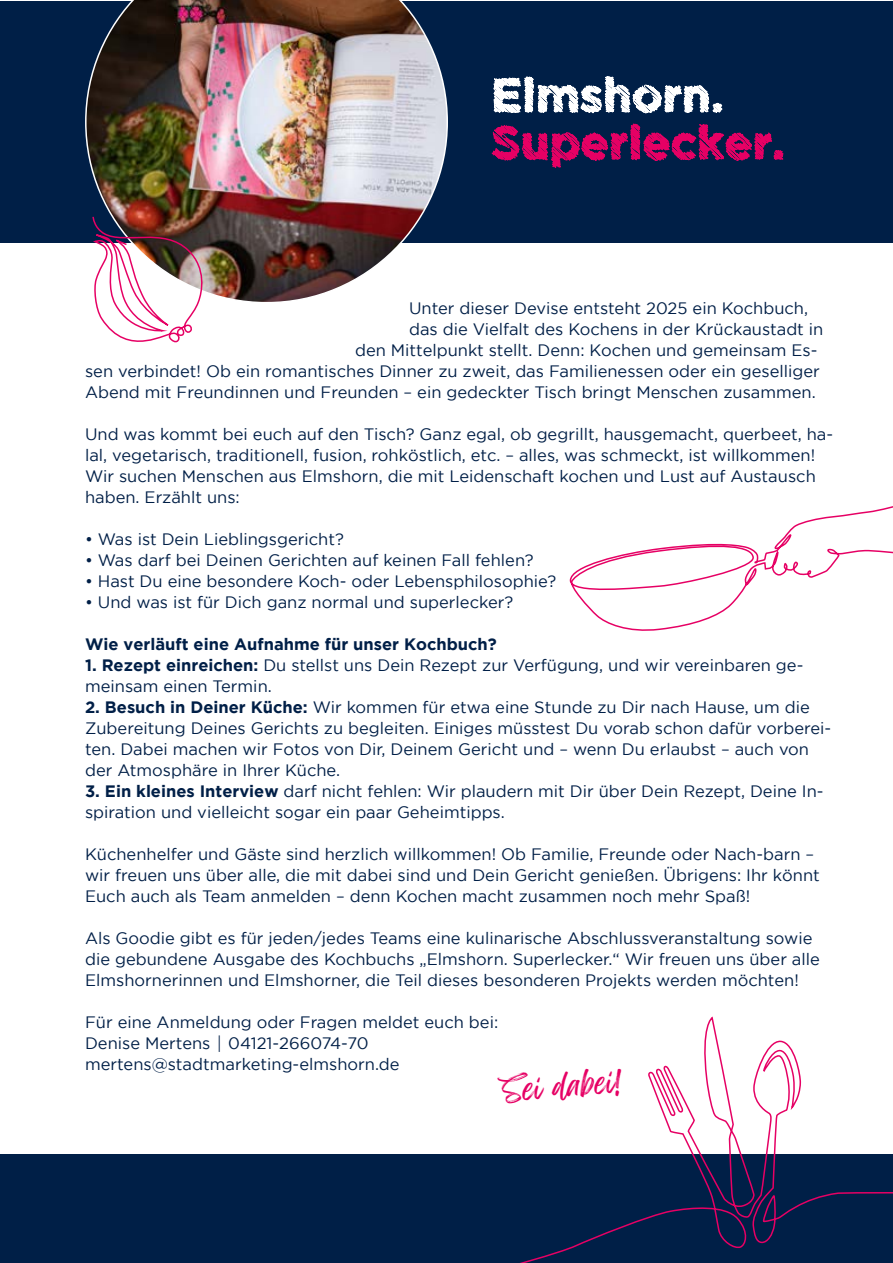
<style>
.page{position:relative;width:893px;height:1263px;background:#fff}
.page>*{position:absolute;margin:0;border:0;box-sizing:border-box;transform-origin:0 0}
.t1{font:27px "Feeling Passionate";color:#e60064}
.t2{font:16.5px/21px "Gotham";color:#001f47}
.t3{font:700 16.5px "Gotham";color:#001f47}
.s1{font-weight:700}
.s2{font-family:"Capitolina";font-weight:300}
</style>
<div class="page">
<div style="left:0;top:1px;width:893px;height:242px;background:#001f47"></div>
<div style="left:0;top:1154px;width:893px;height:109px;background:#001f47"></div>
<img style="left:85px;top:0;width:363px;height:302px">
<svg style="left:493px;top:76px;width:229px;height:38px"></svg>
<svg style="left:491px;top:123px;width:293px;height:45px"></svg>
<svg style="left:520px;top:1018px;width:373px;height:245px"></svg>
<img style="left:92px;top:215px;width:117px;height:128px">
<svg style="left:569px;top:506px;width:324px;height:125px"></svg>
<p class="t2" style="left:409px;top:297px;width:401px">Unter dieser Devise entsteht 2025 ein Kochbuch,</p>
<p class="t2" style="left:409px;top:318px;width:416px">das die Vielfalt des Kochens in der Krückaustadt in</p>
<p class="t2" style="left:355px;top:339px;width:464px">den Mittelpunkt stellt. Denn: Kochen und gemeinsam Es-</p>
<p class="t2" style="left:85px;top:360px;width:736px">sen verbindet! Ob ein romantisches Dinner zu zweit, das Familienessen oder ein geselliger</p>
<p class="t2" style="left:85px;top:381px;width:732px">Abend mit Freundinnen und Freunden – ein gedeckter Tisch bringt Menschen zusammen.</p>
<p class="t2" style="left:85px;top:423px;width:750px">Und was kommt bei euch auf den Tisch? Ganz egal, ob gegrillt, hausgemacht, querbeet, ha&shy;lal, vegetarisch, traditionell, fusion, rohköstlich, etc. – alles, was schmeckt, ist willkommen!<br>Wir suchen Menschen aus Elmshorn, die mit Leidenschaft kochen und Lust auf Austausch haben. Erzählt uns:</p>
<p class="t2" style="left:85px;top:528px;width:260px">• Was ist Dein Lieblingsgericht?</p>
<p class="t2" style="left:85px;top:549px;width:450px">• Was darf bei Deinen Gerichten auf keinen Fall fehlen?</p>
<p class="t2" style="left:85px;top:570px;width:473px">• Hast Du eine besondere Koch- oder Lebensphilosophie?</p>
<p class="t2" style="left:85px;top:591px;width:430px">• Und was ist für Dich ganz normal und superlecker?</p>
<p class="t3" style="left:85px;top:635px;width:413px">Wie verläuft eine Aufnahme für unser Kochbuch?</p>
<p class="t2" style="left:85px;top:654px;width:720px"><span class="s1">1. Rezept einreichen:</span> Du stellst uns Dein Rezept zur Verfügung, und wir vereinbaren ge&shy;meinsam einen Termin.</p>
<p class="t2" style="left:85px;top:696px;width:748px"><span class="s1">2. Besuch in Deiner Küche:</span> Wir kommen für etwa eine Stunde zu Dir nach Hause, um die Zubereitung Deines Gerichts zu begleiten. Einiges müsstest Du vorab schon dafür vorberei&shy;ten. Dabei machen wir Fotos von Dir, Deinem Gericht und – wenn Du erlaubst – auch von der Atmosphäre in Ihrer Küche.</p>
<p class="t2" style="left:85px;top:780px;width:740px"><span class="s1">3. Ein kleines Interview</span> darf nicht fehlen: Wir plaudern mit Dir über Dein Rezept, Deine In&shy;spiration und vielleicht sogar ein paar Geheimtipps.</p>
<p class="t2" style="left:85px;top:843px;width:736px">Küchenhelfer und Gäste sind herzlich willkommen! Ob Familie, Freunde oder Nach-barn – wir freuen uns über alle, die mit dabei sind und Dein Gericht genießen. Übrigens: Ihr könnt<br>Euch auch als Team anmelden – denn Kochen macht zusammen noch mehr Spaß!</p>
<p class="t2" style="left:85px;top:927px;width:736px">Als Goodie gibt es für jeden/jedes Teams eine kulinarische Abschlussveranstaltung sowie die gebundene Ausgabe des Kochbuchs „Elmshorn. Superlecker.“ Wir freuen uns über alle<br>Elmshornerinnen und Elmshorner, die Teil dieses besonderen Projekts werden möchten!</p>
<p class="t2" style="left:85px;top:1011px;width:415px">Für eine Anmeldung oder Fragen meldet euch bei:<br>Denise Mertens <span class="s2">|</span> 04121-266074-70 mertens@stadtmarketing-elmshorn.de</p>
<h1 class="t1" style="left:500px;top:1069px;width:121px;rotate:-5deg">Sei dabei!</h1>
</div>
